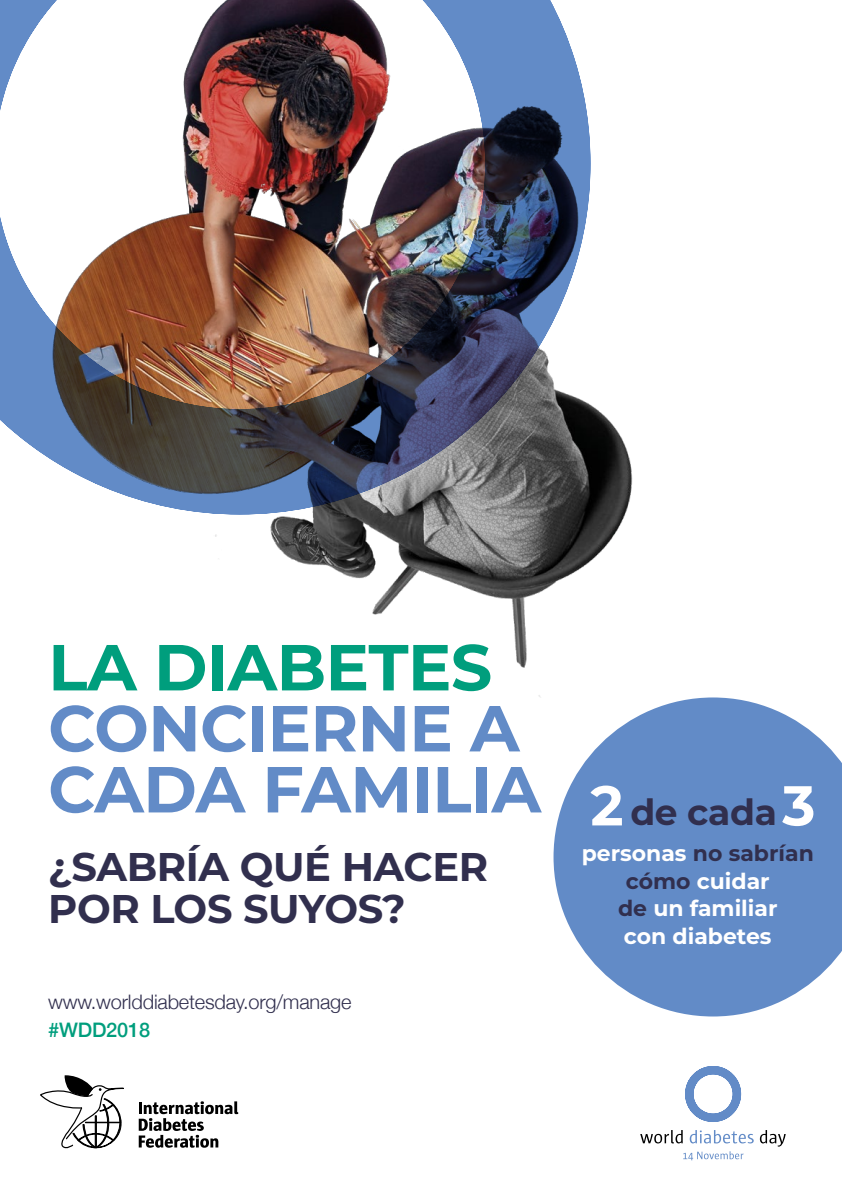
<style>
.page{position:relative;width:842px;height:1191px;background:#fff}
.page>*{position:absolute;margin:0;border:0;box-sizing:border-box;transform-origin:0 0}
.t1{font:700 64.9px/61px "Montserrat";letter-spacing:-.01em;color:#628bc7}
.t2{font:700 64.9px "Montserrat";letter-spacing:-.01em;color:#009e7d}
.t3{font:700 40px/42px "Montserrat";letter-spacing:-.01em;color:#312f4e}
.t4{font:700 36px "Montserrat";letter-spacing:-.01em;color:#312f4e}
.t5{font:700 22px/27.4px "Montserrat";color:#fff;text-align:center}
.t6{font:300 20px "Helvetica Neue";letter-spacing:-.01em;color:#312f4e}
.t7{font:500 20px "Helvetica Neue";letter-spacing:-.01em;color:#009e7d}
.s1{font-size:56px;color:#fff}
.s2{color:#312f4e}
</style>
<div class="page">
<img style="left:215px;top:147px;width:418px;height:551px">
<svg style="left:40px;top:1075px;width:84px;height:74px"></svg>
<svg style="left:139px;top:1101px;width:99px;height:46px"></svg>
<img style="left:0;top:0;width:590px;height:514px">
<svg style="left:685px;top:1066px;width:56px;height:56px"></svg>
<svg style="left:640px;top:1130px;width:43px;height:13px"></svg>
<svg style="left:690px;top:1130px;width:64px;height:13px"></svg>
<svg style="left:760px;top:1130px;width:26px;height:16px"></svg>
<svg style="left:683px;top:1151px;width:60px;height:9px"></svg>
<svg style="left:553px;top:697px;width:289px;height:319px;fill:#628bc7"></svg>
<h1 class="t2" style="left:48px;top:620px;width:445px">LA DIABETES</h1>
<h1 class="t1" style="left:48px;top:694px;width:494px">CONCIERNE A<br>CADA FAMILIA</h1>
<h2 class="t3" style="left:48px;top:843px;width:441px">¿SABRÍA QUÉ HACER<br>POR LOS SUYOS?</h2>
<p class="t6" style="left:48px;top:985px;width:305px">www.worlddiabetesday.org/manage</p>
<p class="t7" style="left:48px;top:1013px;width:103px">#WDD2018</p>
<h3 class="t4" style="left:590px;top:786px;width:226px"><span class="s1">2</span> de cada <span class="s1">3</span></h3>
<p class="t5" style="left:582px;top:838px;width:234px">personas <span class="s2">no sabrían cómo</span> cuidar<br><span class="s2">de</span> un familiar<br>con diabetes</p>
</div>
